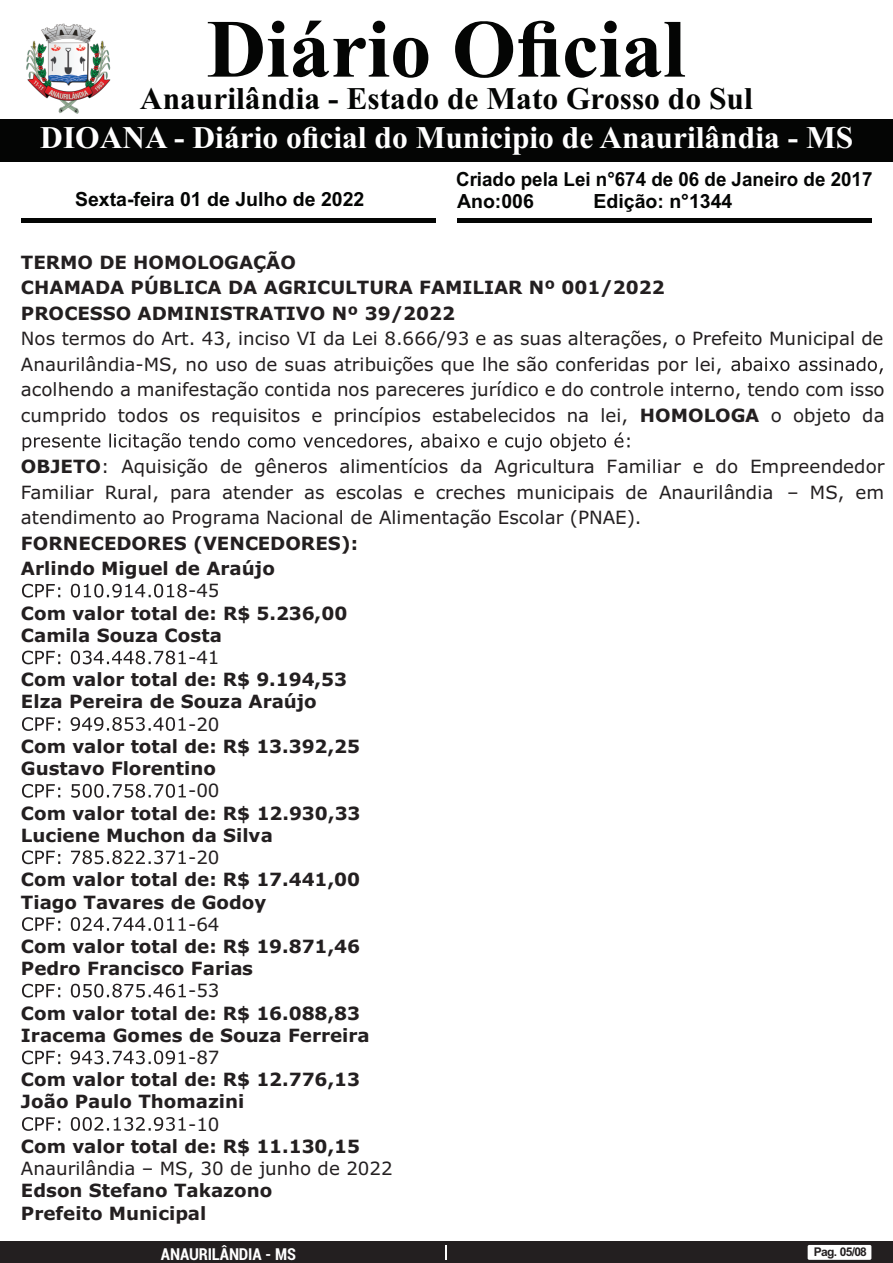
<style>
.page{position:relative;width:893px;height:1263px;background:#fff}
.page>*{position:absolute;margin:0;border:0;box-sizing:border-box;transform-origin:0 0}
.t1{font:700 82.5px "Times New Roman";color:#040504}
.t2{font:700 31.5px "Times New Roman";color:#fff}
.t3{font:700 31.5px "Times New Roman";color:#040504}
.t4{font:700 19.5px "Arial";color:#040504}
.t5{font:700 19.5px "Arial";color:#040504;scale:.96 1}
.t6{font:700 18.3px/22.2px "Verdana";color:#231f20}
.t7{font:18.3px/25.5px "Verdana";color:#231f20}
.t8{font:700 condensed 16.5px "Roboto";letter-spacing:-.01em;color:#fff}
.t9{font:700 12px "Arial";letter-spacing:-.055em;color:#231f20}
.s1{font-weight:700}
</style>
<div class="page">
<div style="left:0;top:1242px;width:893px;height:21px;background:#231f20"></div>
<svg style="left:446px;top:1245px;width:1px;height:15px"></svg>
<div style="left:808px;top:1245px;width:63px;height:15px;background:#fff;border-radius:2px"></div>
<div style="left:0;top:119px;width:893px;height:42px;background:#040504"></div>
<hr style="left:21px;top:218px;width:415px;height:4px;background:#040504">
<hr style="left:457px;top:218px;width:415px;height:4px;background:#040504">
<img style="left:26px;top:23px;width:85px;height:91px">
<svg style="left:731px;top:357px;width:152px;height:17px"></svg>
<svg style="left:23px;top:432px;width:607px;height:19px"></svg>
<svg style="left:22px;top:584px;width:165px;height:14px"></svg>
<svg style="left:22px;top:650px;width:164px;height:14px"></svg>
<svg style="left:22px;top:717px;width:164px;height:14px"></svg>
<svg style="left:22px;top:784px;width:164px;height:14px"></svg>
<svg style="left:22px;top:850px;width:164px;height:14px"></svg>
<svg style="left:22px;top:917px;width:164px;height:14px"></svg>
<svg style="left:22px;top:984px;width:164px;height:13px"></svg>
<svg style="left:22px;top:1050px;width:164px;height:14px"></svg>
<svg style="left:22px;top:1117px;width:164px;height:14px"></svg>
<h1 class="t1" style="left:207px;top:21px;width:480px">Diário Oficial</h1>
<h2 class="t3" style="left:140px;top:88px;width:614px">Anaurilândia - Estado de Mato Grosso do Sul</h2>
<h2 class="t2" style="left:40px;top:126px;width:814px">DIOANA - Diário oficial do Municipio de Anaurilândia - MS</h2>
<p class="t5" style="left:456px;top:172px;width:435px">Criado pela Lei n°674 de 06 de Janeiro de 2017</p>
<p class="t4" style="left:75px;top:192px;width:291px">Sexta-feira 01 de Julho de 2022</p>
<p class="t4" style="left:457px;top:193px;width:78px">Ano:006</p>
<p class="t4" style="left:593px;top:193px;width:140px">Edição: n°1344</p>
<p class="t6" style="left:21px;top:251px;width:645px;line-height:25.7px">TERMO DE HOMOLOGAÇÃO<br>CHAMADA PÚBLICA DA AGRICULTURA FAMILIAR Nº 001/2022<br>PROCESSO ADMINISTRATIVO Nº 39/2022</p>
<p class="t7" style="left:21px;top:327px;width:865px">Nos termos do Art. 43, inciso VI da Lei 8.666/93 e as suas alterações, o Prefeito Municipal de Anaurilândia-MS, no uso de suas atribuições que lhe são conferidas por lei,<br>acolhendo a manifestação contida nos pareceres jurídico e do controle interno, tendo com isso cumprido todos os requisitos e princípios estabelecidos na lei, <span class="s1">HOMOLOGA</span> o objeto da</p>
<p class="t7" style="left:21px;top:455px;width:865px;text-align:justify"><span class="s1">OBJETO</span>: Aquisição de gêneros alimentícios da Agricultura Familiar e do Empreendedor Familiar Rural, para atender as escolas e creches municipais de Anaurilândia – MS, em atendimento ao Programa Nacional de Alimentação Escolar (PNAE).</p>
<p class="t6" style="left:21px;top:532px;width:339px;line-height:25.7px">FORNECEDORES (VENCEDORES):<br>Arlindo Miguel de Araújo</p>
<p class="t7" style="left:188px;top:579px;width:33px">-45</p>
<p class="t6" style="left:21px;top:603px;width:328px">Com valor total de: R$ 5.236,00<br>Camila Souza Costa</p>
<p class="t7" style="left:188px;top:646px;width:33px">-41</p>
<p class="t6" style="left:21px;top:670px;width:328px">Com valor total de: R$ 9.194,53<br>Elza Pereira de Souza Araújo</p>
<p class="t7" style="left:188px;top:713px;width:33px">-20</p>
<p class="t6" style="left:21px;top:736px;width:341px">Com valor total de: R$ 13.392,25<br>Gustavo Florentino</p>
<p class="t7" style="left:188px;top:779px;width:33px">-00</p>
<p class="t6" style="left:21px;top:803px;width:341px">Com valor total de: R$ 12.930,33<br>Luciene Muchon da Silva</p>
<p class="t7" style="left:188px;top:846px;width:33px">-20</p>
<p class="t6" style="left:21px;top:870px;width:341px">Com valor total de: R$ 17.441,00<br>Tiago Tavares de Godoy</p>
<p class="t7" style="left:188px;top:913px;width:33px">-64</p>
<p class="t6" style="left:21px;top:937px;width:341px">Com valor total de: R$ 19.871,46<br>Pedro Francisco Farias</p>
<p class="t7" style="left:188px;top:979px;width:33px">-53</p>
<p class="t6" style="left:21px;top:1003px;width:350px">Com valor total de: R$ 16.088,83<br>Iracema Gomes de Souza Ferreira</p>
<p class="t7" style="left:188px;top:1046px;width:33px">-87</p>
<p class="t6" style="left:21px;top:1070px;width:341px">Com valor total de: R$ 12.776,13<br>João Paulo Thomazini</p>
<p class="t7" style="left:188px;top:1113px;width:33px">-10</p>
<p class="t6" style="left:21px;top:1136px;width:341px">Com valor total de: R$ 11.130,15</p>
<p class="t7" style="left:21px;top:1157px;width:373px">Anaurilândia – MS, 30 de junho de 2022</p>
<p class="t6" style="left:21px;top:1181px;width:253px">Edson Stefano Takazono<br>Prefeito Municipal</p>
<p class="t8" style="left:161px;top:1247px;width:136px">ANAURILÂNDIA - MS</p>
<p class="t9" style="left:814px;top:1247px;width:55px">Pag. 05/08</p>
</div>
